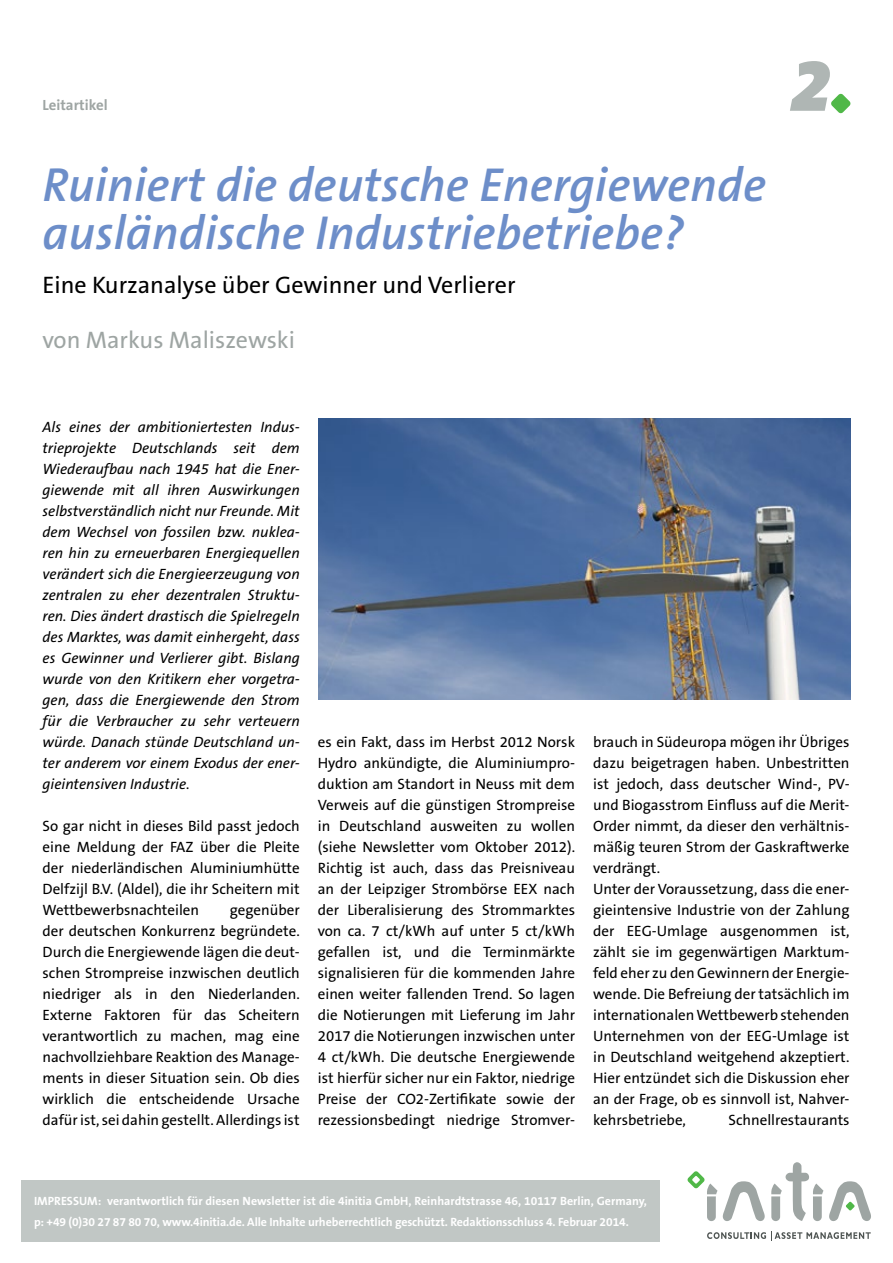
<style>
.page{position:relative;width:893px;height:1263px;background:#fff}
.page>*{position:absolute;margin:0;border:0;box-sizing:border-box;transform-origin:0 0}
.t1{font:italic 900 75px "The Sans B9";color:#afb6b4}
.t2{font:italic 600 48px/48px "The Sans B6";color:#6d8ec9}
.t3{font:24px "The Sans B5 Plain";color:#000}
.t4{font:24px "The Sans B5 Plain";color:#9ea5a3}
.t5{font:15px/21px "The Sans B5 Plain";color:#000;text-align:justify}
.t6{font:italic 15px/21px "The Sans B5 Plain";color:#000;text-align:justify}
.t7{font:700 14.85px "The Sans B7";color:#9ea5a3}
.t8{font:700 12px/21px "The Sans B7";letter-spacing:-.005em;color:#fff}
</style>
<div class="page">
<svg style="left:831px;top:94px;width:19px;height:19px"></svg>
<svg style="left:829px;top:1181px;width:42px;height:40px"></svg>
<svg style="left:707px;top:1232px;width:164px;height:9px"></svg>
<svg style="left:687px;top:1171px;width:78px;height:50px"></svg>
<svg style="left:771px;top:1162px;width:52px;height:59px"></svg>
<div style="left:21px;top:1180px;width:639px;height:62px;background:#c1c7c5"></div>
<img style="left:319px;top:419px;width:531px;height:280px">
<p class="t7" style="left:43px;top:97px;width:76px">Meldungen</p>
<p class="t7" style="left:43px;top:97px;width:67px">Leitartikel</p>
<h2 class="t2" style="left:43px;top:162px;width:725px">Ruiniert die deutsche Energiewende ausländische Industriebetriebe?</h2>
<h3 class="t3" style="left:43px;top:272px;width:474px">Eine Kurzanalyse über Gewinner und Verlierer</h3>
<h3 class="t4" style="left:43px;top:327px;width:254px">von Markus Maliszewski</h3>
<h1 class="t1" style="left:790px;top:45px;width:43px">2</h1>
<p class="t6" style="left:43px;top:417px;width:259px">Als eines der ambitioniertesten Indus&shy;trieprojekte Deutschlands seit dem Wiederaufbau nach 1945 hat die Ener&shy;giewende mit all ihren Auswirkungen selbstverständlich nicht nur Freunde. Mit dem Wechsel von fossilen bzw. nuklea&shy;ren hin zu erneuerbaren Energiequellen verändert sich die Energieerzeugung von zentralen zu eher dezentralen Struktu&shy;ren. Dies ändert drastisch die Spielregeln des Marktes, was damit einhergeht, dass es Gewinner und Verlierer gibt. Bislang wurde von den Kritikern eher vorgetra&shy;gen, dass die Energiewende den Strom für die Verbraucher zu sehr verteuern würde. Danach stünde Deutschland un&shy;ter anderem vor einem Exodus der ener&shy;gieintensiven Industrie.</p>
<p class="t5" style="left:43px;top:816px;width:259px">So gar nicht in dieses Bild passt jedoch eine Meldung der FAZ über die Pleite der niederländischen Aluminiumhütte Delfzijl B.V. (Aldel), die ihr Scheitern mit Wettbewerbsnachteilen</p>
<p class="t5" style="left:43px;top:900px;width:259px;text-indent:187px">gegenüber der deutschen Konkurrenz begründete.<br>Durch die Energiewende lägen die deut&shy;schen Strompreise inzwischen deutlich niedriger als in den Niederlanden.<br>Externe Faktoren für das Scheitern verantwortlich zu machen, mag eine nachvollziehbare Reaktion des Manage&shy;ments in dieser Situation sein. Ob dies wirklich die entscheidende Ursache dafür ist, sei dahin gestellt. Allerdings ist</p>
<p class="t5" style="left:318px;top:732px;width:259px">es ein Fakt, dass im Herbst 2012 Norsk Hydro ankündigte, die Aluminiumpro&shy;duktion am Standort in Neuss mit dem Verweis auf die günstigen Strompreise in Deutschland ausweiten zu wollen (siehe Newsletter vom Oktober 2012).<br>Richtig ist auch, dass das Preisniveau an der Leipziger Strombörse EEX nach der Liberalisierung des Strommarktes von ca. 7 ct/kWh auf unter 5 ct/kWh gefallen ist, und die Terminmärkte signalisieren für die kommenden Jahre einen weiter fallenden Trend. So lagen die Notierungen mit Lieferung im Jahr 2017 die Notierungen inzwischen unter 4 ct/kWh. Die deutsche Energiewende ist hierfür sicher nur ein Faktor, niedrige Preise der CO2-Zertifikate sowie der rezessionsbedingt niedrige Stromver-</p>
<p class="t5" style="left:593px;top:732px;width:258px;text-align:left">brauch in Südeuropa mögen ihr Übriges dazu beigetragen haben. Unbestritten ist jedoch, dass deutscher Wind-, PV&shy;und Biogasstrom Einfluss auf die Merit-Order nimmt, da dieser den verhältnis&shy;mäßig teuren Strom der Gaskraftwerke verdrängt.<br>Unter der Voraussetzung, dass die ener&shy;gieintensive Industrie von der Zahlung der EEG-Umlage ausgenommen ist, zählt sie im gegenwärtigen Marktum&shy;feld eher zu den Gewinnern der Energie&shy;wende. Die Befreiung der tatsächlich im internationalen Wettbewerb stehenden Unternehmen von der EEG-Umlage ist in Deutschland weitgehend akzeptiert.<br>Hier entzündet sich die Diskussion eher an der Frage, ob es sinnvoll ist, Nahver&shy;kehrsbetriebe,</p>
<p class="t5" style="left:728px;top:1110px;width:123px">Schnellrestaurants</p>
<p class="t8" style="left:34px;top:1191px;width:614px">IMPRESSUM: verantwortlich für diesen Newsletter ist die 4initia GmbH, Reinhardtstrasse 46, 10117 Berlin, Germany, p: +49 (0)30 27 87 80 70, www.4initia.de. Alle Inhalte urheberrechtlich geschützt. Redaktionsschluss 4. Februar 2014.</p>
</div>
